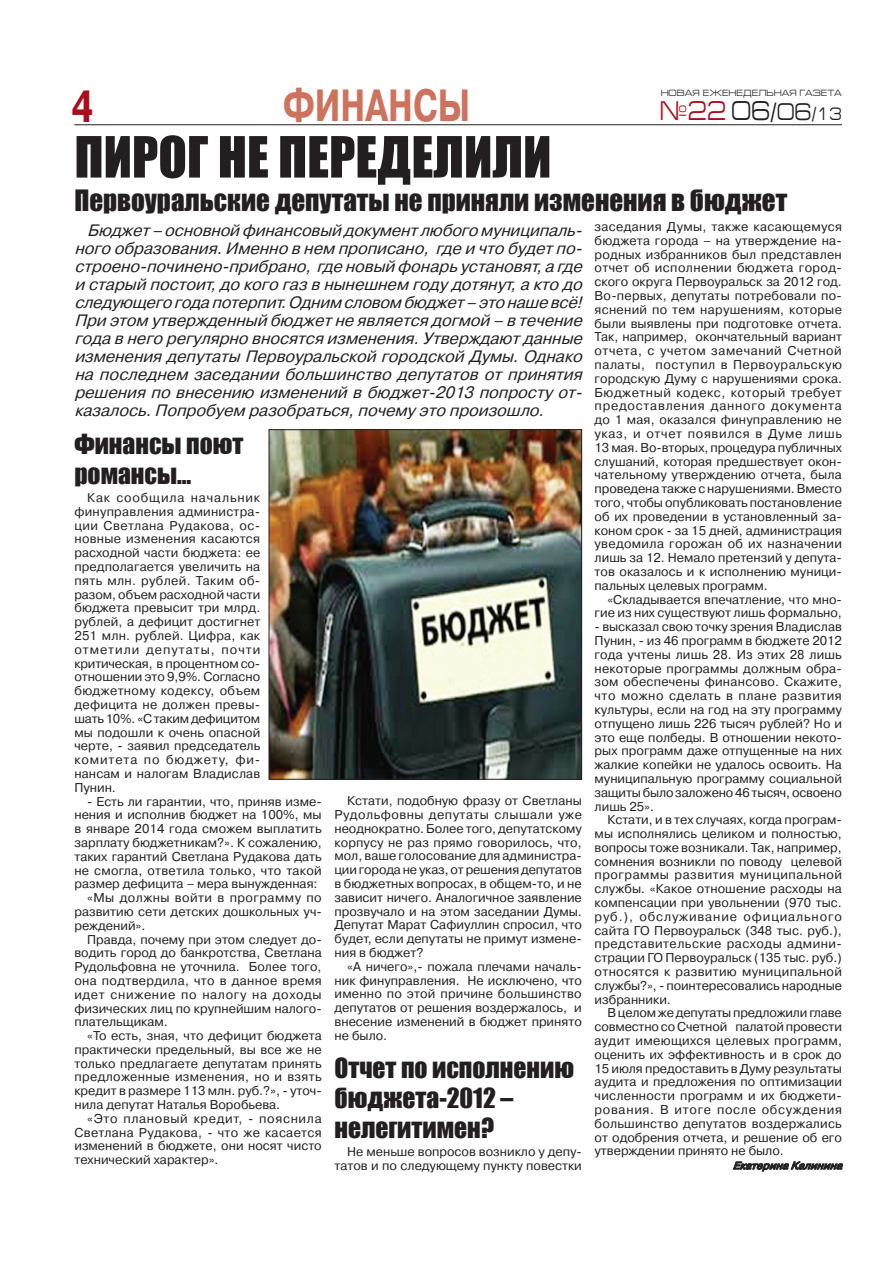
<style>
.page{position:relative;width:893px;height:1263px;background:#fff}
.page>*{position:absolute;margin:0;border:0;box-sizing:border-box;transform-origin:0 0}
.t1{font:52.5px "Impact";color:#231f20}
.t2{font:700 45px "Pragmatica C";color:#ce725e;scale:.75 1}
.t3{font:700 45px "Pragmatica C";color:#af0c1b;scale:.75 1}
.t4{font:27px "Impact";color:#231f20}
.t5{font:27px "Europe Ext";color:#af0c1b;scale:.82 1}
.t6{font:25.5px/30px "Impact";color:#231f20}
.t7{font:24px "Europe Ext";color:#231f20;scale:.82 1}
.t8{font:italic 16.5px/18px "Pragmatica C";color:#231f20;text-align:justify}
.t9{font:12.75px/13.8px "Pragmatica C";color:#231f20;text-align:justify}
.t10{font:12.75px "Pragmatica C";letter-spacing:.025em;color:#231f20}
.t11{font:12.75px "Pragmatica C";letter-spacing:.05em;color:#231f20}
.t12{font:12.75px "Pragmatica C";letter-spacing:.02em;color:#231f20}
.t13{font:12.75px "Pragmatica C";letter-spacing:.035em;color:#231f20}
.t14{font:italic 700 10.5px "Pragmatica Light C";color:#231f20}
.t15{font:9px "Europe Ext";color:#231f20}
.s1{font-size:27px}
.s2{font-size:18px}
</style>
<div class="page">
<hr style="left:74px;top:124px;width:768px;height:1px;background:#231f20">
<svg style="left:733px;top:1161px;width:111px;height:11px"></svg>
<img style="left:271px;top:431px;width:309px;height:346px">
<div style="left:269px;top:429px;width:313px;height:350px;border:1px solid #231f20"></div>
<h2 class="t2" style="left:283px;top:81px;width:251px">Финансы</h2>
<h2 class="t3" style="left:71px;top:82px;width:31px">4</h2>
<p class="t15" style="left:661px;top:88px;width:182px">Новая еженедельная газета</p>
<h3 class="t5" style="left:660px;top:96px;width:82px">№22</h3>
<h3 class="t7" style="left:731px;top:99px;width:137px"><span class="s1">06</span>/06<span class="s2">/13</span></h3>
<h1 class="t1" style="left:74px;top:116px;width:479px">Пирог не переделили</h1>
<h3 class="t4" style="left:74px;top:179px;width:714px">Первоуральские депутаты не приняли изменения в бюджет</h3>
<p class="t8" style="left:74px;top:221px;width:514px;text-indent:13px">Бюджет– основной финансовый документлюбого муниципаль&shy;ного образования.Именно внем прописано, где и что будетпо&shy;строено-починено-прибрано,где новый фонарьустановят,агде и старый постоит,до кого газвнынешнем годудотянут,акто до следующегогодапотерпит.Одним словом бюджет– этонашевсё!<br>При этом утвержденный бюджетне являетсядогмой – втечение годавнего регулярно вносятсяизменения.Утверждаютданные изменениядепутаты Первоуральской городской Думы.Однако на последнем заседании большинство депутатовотпринятия решенияпо внесению изменений вбюджет-2013 попростуот&shy;казалось.Попробуем разобраться,почемуэто произошло.</p>
<p class="t9" style="left:595px;top:220px;width:249px">заседания Думы, также касающемуся бюджета города – на утверждение на&shy;родных избранников был представлен отчет об исполнении бюджета город&shy;ского округа Первоуральск за 2012 год.<br>Во-первых, депутаты потребовали по&shy;яснений по тем нарушениям, которые были выявлены при подготовке отчета.<br>Так, например, окончательный вариант отчета, с учетом замечаний Счетной палаты, поступил в Первоуральскую городскую Думу с нарушениями срока.<br>Бюджетный кодекс, который требует предоставления данного документа до 1 мая, оказался финуправлению не указ, и отчет появился в Думе лишь 13 мая. Во-вторых, процедура публичных слушаний, которая предшествует окон&shy;чательному утверждению отчета, была проведена также с нарушениями. Вместо того, чтобы опубликовать постановление об их проведении в установленный за&shy;коном срок - за 15 дней, администрация уведомила горожан об их назначении лишь за 12. Немало претензий у депута&shy;тов оказалось и к исполнению муници&shy;пальных целевых программ.</p>
<p class="t9" style="left:595px;top:592px;width:249px;text-align:right">«Складывается впечатление, что мно&shy;гие из них существуют лишь формально,</p>
<p class="t9" style="left:595px;top:620px;width:249px">- высказал свою точку зрения Владислав Пунин, - из 46 программ в бюджете 2012 года учтены лишь 28. Из этих 28 лишь некоторые программы должным обра&shy;зом обеспечены финансово. Скажите, что можно сделать в плане развития культуры, если на год на эту программу отпущено лишь 226 тысяч рублей? Но и это еще полбеды. В отношении некото&shy;рых программ даже отпущенные на них жалкие копейки не удалось освоить. На муниципальную программу социальной защиты было заложено 46 тысяч, освоено лишь 25».</p>
<p class="t9" style="left:595px;top:813px;width:249px;text-indent:13px">Кстати, и в тех случаях, когда програм&shy;мы исполнялись целиком и полностью, вопросы тоже возникали. Так, например, сомнения возникли по поводу целевой программы развития муниципальной службы. «Какое отношение расходы на компенсации при увольнении (970 тыс. руб.), обслуживание официального сайта ГО Первоуральск (348 тыс. руб.), представительские расходы админи&shy;страции ГО Первоуральск (135 тыс. руб.) относятся к развитию муниципальной службы?», - поинтересовались народные избранники.</p>
<p class="t9" style="left:595px;top:1006px;width:249px;text-indent:13px">В целом же депутаты предложили главе совместно со Счетной палатой провести аудит имеющихся целевых программ, оценить их эффективность и в срок до 15 июля предоставить в Думу результаты аудита и предложения по оптимизации численности программ и их бюджети&shy;рования. В итоге после обсуждения большинство депутатов воздержались от одобрения отчета, и решение об его утверждении принято не было.</p>
<p class="t14" style="left:733px;top:1160px;width:115px">ЕкатеринаКалинина</p>
<h3 class="t6" style="left:74px;top:428px;width:171px">Финансы поют романсы…</h3>
<p class="t9" style="left:74px;top:491px;width:187px;text-indent:13px">Как сообщила начальник финуправления администра&shy;ции Светлана Рудакова, ос&shy;новные изменения касаются расходной части бюджета: ее предполагается увеличить на пять млн. рублей. Таким об&shy;разом, объем расходной части бюджета превысит три млрд. рублей, а дефицит достигнет 251 млн. рублей. Цифра, как отметили депутаты, почти критическая, в процентном со&shy;отношении это 9,9%. Согласно бюджетному кодексу, объем дефицита не должен превы&shy;шать 10%. «С таким дефицитом мы подошли к очень опасной черте, - заявил председатель комитета по бюджету, фи&shy;нансам и налогам Владислав Пунин.</p>
<p class="t9" style="left:87px;top:794px;width:236px">- Есть ли гарантии, что, приняв изме-</p>
<p class="t9" style="left:74px;top:808px;width:249px">нения и исполнив бюджет на 100%, мы</p>
<p class="t9" style="left:74px;top:822px;width:249px">в январе 2014 года сможем выплатить</p>
<p class="t9" style="left:74px;top:836px;width:249px">зарплату бюджетникам?». К сожалению,</p>
<p class="t9" style="left:74px;top:849px;width:249px">таких гарантий Светлана Рудакова дать</p>
<p class="t12" style="left:74px;top:863px;width:249px">не смогла, ответила только, что такой</p>
<p class="t9" style="left:74px;top:877px;width:245px">размер дефицита – мера вынужденная:</p>
<p class="t13" style="left:87px;top:891px;width:236px">«Мы должны войти в программу по</p>
<p class="t9" style="left:74px;top:905px;width:249px">развитию сети детских дошкольных уч-</p>
<p class="t9" style="left:74px;top:918px;width:73px">реждений».</p>
<p class="t9" style="left:87px;top:932px;width:236px">Правда, почему при этом следует до-</p>
<p class="t9" style="left:74px;top:946px;width:249px">водить город до банкротства, Светлана</p>
<p class="t9" style="left:74px;top:960px;width:249px">Рудольфовна не уточнила. Более того,</p>
<p class="t10" style="left:74px;top:973px;width:249px">она подтвердила, что в данное время</p>
<p class="t11" style="left:74px;top:987px;width:249px">идет снижение по налогу на доходы</p>
<p class="t9" style="left:74px;top:1001px;width:249px">физических лиц по крупнейшим налого-</p>
<p class="t9" style="left:74px;top:1015px;width:95px">плательщикам.</p>
<p class="t9" style="left:87px;top:1029px;width:236px">«То есть, зная, что дефицит бюджета</p>
<p class="t9" style="left:74px;top:1043px;width:249px">практически предельный, вы все же не</p>
<p class="t9" style="left:74px;top:1056px;width:249px">только предлагаете депутатам принять</p>
<p class="t10" style="left:74px;top:1070px;width:249px">предложенные изменения, но и взять</p>
<p class="t9" style="left:74px;top:1084px;width:249px">кредит в размере 113 млн. руб.?», - уточ-</p>
<p class="t9" style="left:74px;top:1098px;width:207px">нила депутат Наталья Воробьева.</p>
<p class="t11" style="left:87px;top:1111px;width:236px">«Это плановый кредит, - пояснила</p>
<p class="t10" style="left:74px;top:1125px;width:249px">Светлана Рудакова, - что же касается</p>
<p class="t9" style="left:74px;top:1139px;width:249px">изменений в бюджете, они носят чисто</p>
<p class="t9" style="left:74px;top:1153px;width:146px">технический характер».</p>
<p class="t9" style="left:334px;top:794px;width:249px;text-indent:13px">Кстати, подобную фразу от Светланы Рудольфовны депутаты слышали уже неоднократно. Более того, депутатскому корпусу не раз прямо говорилось, что, мол, ваше голосование для администра&shy;ции города не указ, от решения депутатов в бюджетных вопросах, в общем-то, и не зависит ничего. Аналогичное заявление прозвучало и на этом заседании Думы.<br>Депутат Марат Сафиуллин спросил, что будет, если депутаты не примут измене&shy;ния в бюджет?</p>
<p class="t9" style="left:334px;top:960px;width:249px;text-indent:13px">«А ничего»,- пожала плечами началь&shy;ник финуправления. Не исключено, что именно по этой причине большинство депутатов от решения воздержалось, и внесение изменений в бюджет принято не было.</p>
<h3 class="t6" style="left:334px;top:1053px;width:241px">Отчет по исполнению бюджета-2012 – нелегитимен?</h3>
<p class="t9" style="left:334px;top:1145px;width:249px;text-align:right">Не меньше вопросов возникло у депу&shy;татов и по следующему пункту повестки</p>
</div>
